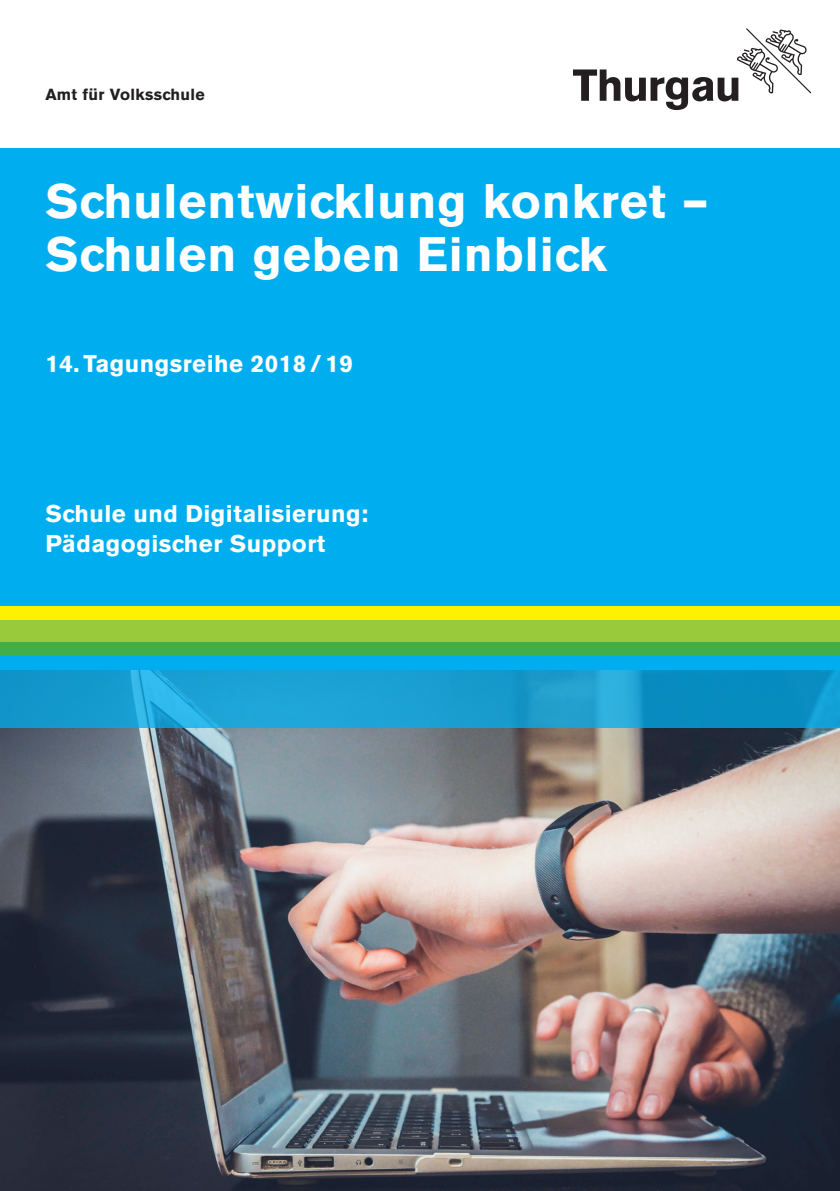
<style>
.page{position:relative;width:840px;height:1191px;background:#fff}
.page>*{position:absolute;margin:0;border:0;box-sizing:border-box;transform-origin:0 0}
.t1{font:700 48px/53px "Akzidenz Grotesk BE";letter-spacing:.02em;color:#fff}
.t2{font:700 24px/30px "Akzidenz Grotesk BE";letter-spacing:.02em;color:#fff}
.t3{font:700 16px "Akzidenz Grotesk BE";letter-spacing:.02em;color:#231f20}
</style>
<div class="page">
<img style="left:0;top:727px;width:839px;height:464px">
<div style="left:0;top:148px;width:839px;height:457px;background:#00aeef"></div>
<svg style="left:573px;top:28px;width:237px;height:82px"></svg>
<div style="left:0;top:606px;width:839px;height:14px;background:#fff101"></div>
<div style="left:0;top:656px;width:839px;height:13px;background:#00aeef"></div>
<div style="left:0;top:642px;width:839px;height:13px;background:#40ae49"></div>
<div style="left:0;top:620px;width:839px;height:22px;background:#99ca3b"></div>
<svg style="left:0;top:669px;width:839px;height:58px;background:#179ccf"></svg>
<p class="t3" style="left:45px;top:86px;width:161px">Amt für Volksschule</p>
<h1 class="t1" style="left:45px;top:175px;width:664px">Schulentwicklung konkret –<br>Schulen geben Einblick</h1>
<p class="t2" style="left:45px;top:348px;width:309px">14. Tagungsreihe 2018 / 19</p>
<p class="t2" style="left:45px;top:498px;width:324px">Schule und Digitalisierung:<br>Pädagogischer Support</p>
</div>
